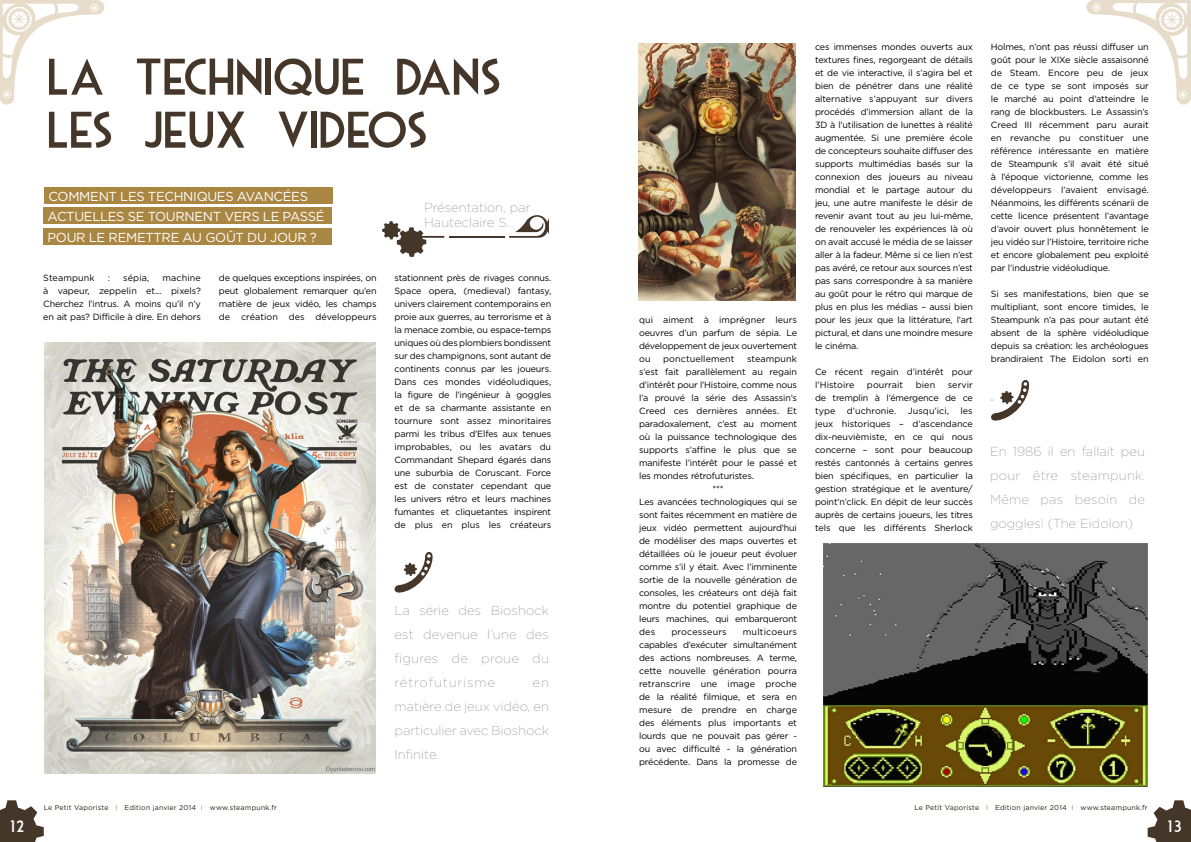
<style>
.page{position:relative;width:1191px;height:842px;background:#fff}
.page>*{position:absolute;margin:0;border:0;box-sizing:border-box;transform-origin:0 0}
.t1{font:50px/53px "Mouse Deco";letter-spacing:-.12em;color:#45362a}
.t2{font:16px "Mouse Deco";color:#fff}
.t3{font:200 13px/24px "Gotham";color:#939598;text-align:justify}
.t4{font:13px "Gotham";color:#fff}
.t5{font:9px/13px "Gotham";letter-spacing:-.02em;color:#000;text-align:justify}
.t6{font:9px "Gotham";letter-spacing:.01em;color:#000}
.t7{font:9px "Gotham";letter-spacing:.005em;color:#000}
.t8{font:9px "Gotham";letter-spacing:.02em;color:#000}
.t9{font:7px "Gotham";letter-spacing:.025em;color:#2b1f13}
.s1{color:#aa8643}
</style>
<div class="page">
<svg style="left:394px;top:552px;width:39px;height:41px"></svg>
<img style="left:44px;top:342px;width:332px;height:431px">
<hr style="left:449px;top:236px;width:56px;height:2px;background:#45362a">
<svg style="left:509px;top:215px;width:40px;height:23px"></svg>
<svg style="left:382px;top:221px;width:62px;height:36px"></svg>
<img style="left:823px;top:544px;width:324px;height:243px">
<svg style="left:991px;top:380px;width:38px;height:41px"></svg>
<img style="left:639px;top:43px;width:156px;height:258px">
<svg style="left:1086px;top:0;width:105px;height:105px"></svg>
<svg style="left:0;top:0;width:104px;height:105px"></svg>
<svg style="left:0;top:800px;width:44px;height:42px"></svg>
<svg style="left:1147px;top:800px;width:44px;height:42px"></svg>
<div style="left:43px;top:207px;width:289px;height:17px;background:#aa8643"></div>
<div style="left:44px;top:187px;width:289px;height:17px;background:#aa8643"></div>
<div style="left:43px;top:228px;width:289px;height:17px;background:#aa8643"></div>
<h1 class="t1" style="left:44px;top:52px;width:378px">LA TECHNIQUE DANS<br>LES JEUX VIDEOS</h1>
<h3 class="t4" style="left:49px;top:188px;width:11px">comment</h3>
<h3 class="t4" style="left:120px;top:188px;width:9px">les</h3>
<h3 class="t4" style="left:148px;top:188px;width:10px">techniques</h3>
<h3 class="t4" style="left:237px;top:188px;width:10px">avancées</h3>
<h3 class="t4" style="left:48px;top:229px;width:11px">pour</h3>
<h3 class="t4" style="left:89px;top:229px;width:30px">le remettre</h3>
<h3 class="t4" style="left:183px;top:229px;width:98px">au goûtdu jour</h3>
<h3 class="t4" style="left:310px;top:229px;width:8px">?</h3>
<h3 class="t4" style="left:48px;top:208px;width:10px">actuelles</h3>
<h3 class="t4" style="left:128px;top:208px;width:30px">se tournent</h3>
<h3 class="t4" style="left:224px;top:208px;width:10px">vers</h3>
<h3 class="t4" style="left:263px;top:208px;width:29px">le passé</h3>
<p class="t5" style="left:43px;top:272px;width:159px;text-indent:119px">machine à vapeur, zeppelin et... pixels?<br>Cherchez l’intrus. A moins qu’il n’y en ait pas? Difficile à dire. En dehors</p>
<p class="t5" style="left:219px;top:272px;width:159px">de quelques exceptions inspirées, on peut globalement remarquer qu’en matière de jeux vidéo, les champs de création des développeurs</p>
<p class="t6" style="left:43px;top:273px;width:53px">Steampunk</p>
<p class="t5" style="left:108px;top:272px;width:4px">:</p>
<p class="t5" style="left:123px;top:272px;width:28px">sépia,</p>
<h3 class="t3" style="left:424px;top:200px;width:108px;line-height:15px">Présentation, par<br>Hauteclaire S.</h3>
<p class="t5" style="left:394px;top:272px;width:158px">stationnent près de rivages connus.<br>Space opera, (medieval) fantasy, univers clairement contemporains en proie aux guerres, au terrorisme et à la menace zombie, ou espace-temps uniques où des plombiers bondissent sur des champignons, sont autant de continents connus par les joueurs.<br>Dans ces mondes vidéoludiques, la figure de l’ingénieur à goggles et de sa charmante assistante en tournure sont assez minoritaires parmi les tribus d’Elfes aux tenues improbables, ou les avatars du Commandant Shepard égarés dans une suburbia de Coruscant. Force est de constater cependant que les univers rétro et leurs machines fumantes et cliquetantes inspirent de plus en plus les créateurs</p>
<h3 class="t3" style="left:394px;top:598px;width:156px">La série des Bioshock est devenue l’une des figures de proue du rétrofuturisme</h3>
<h3 class="t3" style="left:394px;top:670px;width:156px;text-indent:138px">en matière de jeux vidéo, en particulier avec Bioshock Infinite.</h3>
<p class="t5" style="left:639px;top:314px;width:159px">qui aiment à imprégner leurs oeuvres d’un parfum de sépia. Le développement de jeux ouvertement ou</p>
<p class="t6" style="left:663px;top:354px;width:73px">ponctuellement</p>
<p class="t6" style="left:747px;top:354px;width:51px">steampunk</p>
<p class="t5" style="left:639px;top:366px;width:159px">s’est fait parallèlement au regain</p>
<p class="t5" style="left:639px;top:379px;width:159px">d’intérêt pour l’Histoire, comme nous</p>
<p class="t5" style="left:639px;top:392px;width:159px">l’a prouvé la série des Assassin’s</p>
<p class="t5" style="left:639px;top:405px;width:159px">Creed ces dernières années. Et</p>
<p class="t5" style="left:639px;top:418px;width:159px">paradoxalement, c’est au moment</p>
<p class="t5" style="left:639px;top:431px;width:159px">où la puissance technologique des</p>
<p class="t5" style="left:639px;top:444px;width:159px">supports s’affine le plus que se</p>
<p class="t5" style="left:639px;top:457px;width:159px">manifeste l’intérêt pour le passé et</p>
<p class="t5" style="left:639px;top:470px;width:116px">les mondes rétrofuturistes.</p>
<p class="t5" style="left:712px;top:483px;width:13px">***</p>
<p class="t5" style="left:639px;top:496px;width:159px">Les avancées technologiques qui se</p>
<p class="t5" style="left:639px;top:509px;width:159px">sont faites récemment en matière de</p>
<p class="t5" style="left:639px;top:522px;width:159px">jeux vidéo permettent aujourd’hui</p>
<p class="t5" style="left:639px;top:535px;width:159px">de modéliser des maps ouvertes et</p>
<p class="t5" style="left:639px;top:548px;width:159px">détaillées où le joueur peut évoluer</p>
<p class="t5" style="left:639px;top:561px;width:159px">comme s’il y était. Avec l’imminente</p>
<p class="t5" style="left:639px;top:574px;width:159px">sortie de la nouvelle génération de</p>
<p class="t5" style="left:639px;top:587px;width:159px">consoles, les créateurs ont déjà fait</p>
<p class="t5" style="left:639px;top:600px;width:159px">montre du potentiel graphique de</p>
<p class="t5" style="left:639px;top:613px;width:159px">leurs machines, qui embarqueront</p>
<p class="t5" style="left:639px;top:626px;width:18px">des</p>
<p class="t8" style="left:671px;top:627px;width:57px">processeurs</p>
<p class="t5" style="left:639px;top:626px;width:159px;text-indent:104px">multicoeurs capables d’exécuter simultanément des actions nombreuses. A terme, cette nouvelle génération pourra retranscrire une image proche de la réalité filmique, et sera en mesure de prendre en charge des éléments plus importants et lourds que ne pouvait pas gérer - ou avec difficulté - la génération précédente. Dans la promesse de</p>
<p class="t5" style="left:815px;top:41px;width:159px">ces immenses mondes ouverts aux textures fines, regorgeant de détails et de vie interactive, il s’agira bel et bien de pénétrer dans une réalité alternative s’appuyant sur divers procédés d’immersion allant de la 3D à l’utilisation de lunettes à réalité augmentée. Si une première école de concepteurs souhaite diffuser des supports multimédias basés sur la connexion des joueurs au niveau mondial et le partage autour du jeu, une autre manifeste le désir de revenir avant tout au jeu lui-même, de renouveler les expériences là où on avait accusé le média de se laisser aller à la fadeur. Même si ce lien n’est pas avéré, ce retour aux sources n’est pas sans correspondre à sa manière au goût pour le rétro qui marque de plus en plus les médias – aussi bien pour les jeux que la littérature, l’art pictural, et dans une moindre mesure le cinéma.</p>
<p class="t5" style="left:815px;top:365px;width:159px">Ce récent regain d’intérêt pour l’Histoire</p>
<p class="t6" style="left:867px;top:380px;width:38px">pourrait</p>
<p class="t5" style="left:915px;top:378px;width:21px">bien</p>
<p class="t5" style="left:815px;top:378px;width:159px;text-indent:133px">servir de tremplin à l’émergence de ce type</p>
<p class="t5" style="left:815px;top:404px;width:159px;text-indent:145px">les jeux historiques – d’ascendance dix-neuvièmiste, en ce qui nous concerne – sont pour beaucoup restés cantonnés à certains genres bien spécifiques, en particulier la gestion stratégique et le aventure/ point’n’click. En dépit de leur succès auprès de certains joueurs, les titres tels que les différents Sherlock</p>
<p class="t7" style="left:847px;top:406px;width:51px">d’uchronie.</p>
<p class="t7" style="left:907px;top:406px;width:43px">Jusqu’ici,</p>
<p class="t5" style="left:991px;top:40px;width:159px">Holmes, n’ont pas réussi diffuser un goût pour le XIXe siècle assaisonné de Steam. Encore peu de jeux de ce type se sont imposés sur le marché au point d’atteindre le rang de blockbusters. Le Assassin’s Creed III récemment paru aurait en revanche pu constituer une référence intéressante en matière de Steampunk s’il avait été situé à l’époque victorienne, comme les développeurs l’avaient envisagé.<br>Néanmoins, les différents scénarii de cette licence présentent l’avantage d’avoir ouvert plus honnêtement le jeu vidéo sur l’Histoire, territoire riche et encore globalement peu exploité par l’industrie vidéoludique.</p>
<p class="t5" style="left:991px;top:287px;width:159px">Si ses manifestations, bien que se multipliant, sont encore timides, le Steampunk n’a pas pour autant été absent de la sphère vidéoludique depuis sa création: les archéologues brandiraient The Eidolon sorti en</p>
<h3 class="t3" style="left:990px;top:391px;width:6px">“</h3>
<h3 class="t3" style="left:990px;top:439px;width:156px">En 1986 il en fallait peu pour être steampunk.<br>Même pas besoin de goggles! (The Eidolon)</h3>
<p class="t9" style="left:44px;top:803px;width:235px">Le Petit Vaporiste <span class="s1">I</span> Edition janvier 2014 <span class="s1">I</span> www.steampunk.fr</p>
<p class="t9" style="left:914px;top:803px;width:235px">Le Petit Vaporiste <span class="s1">I</span> Edition janvier 2014 <span class="s1">I</span> www.steampunk.fr</p>
<h2 class="t2" style="left:9px;top:819px;width:17px">12</h2>
<h2 class="t2" style="left:1166px;top:819px;width:17px">13</h2>
</div>
